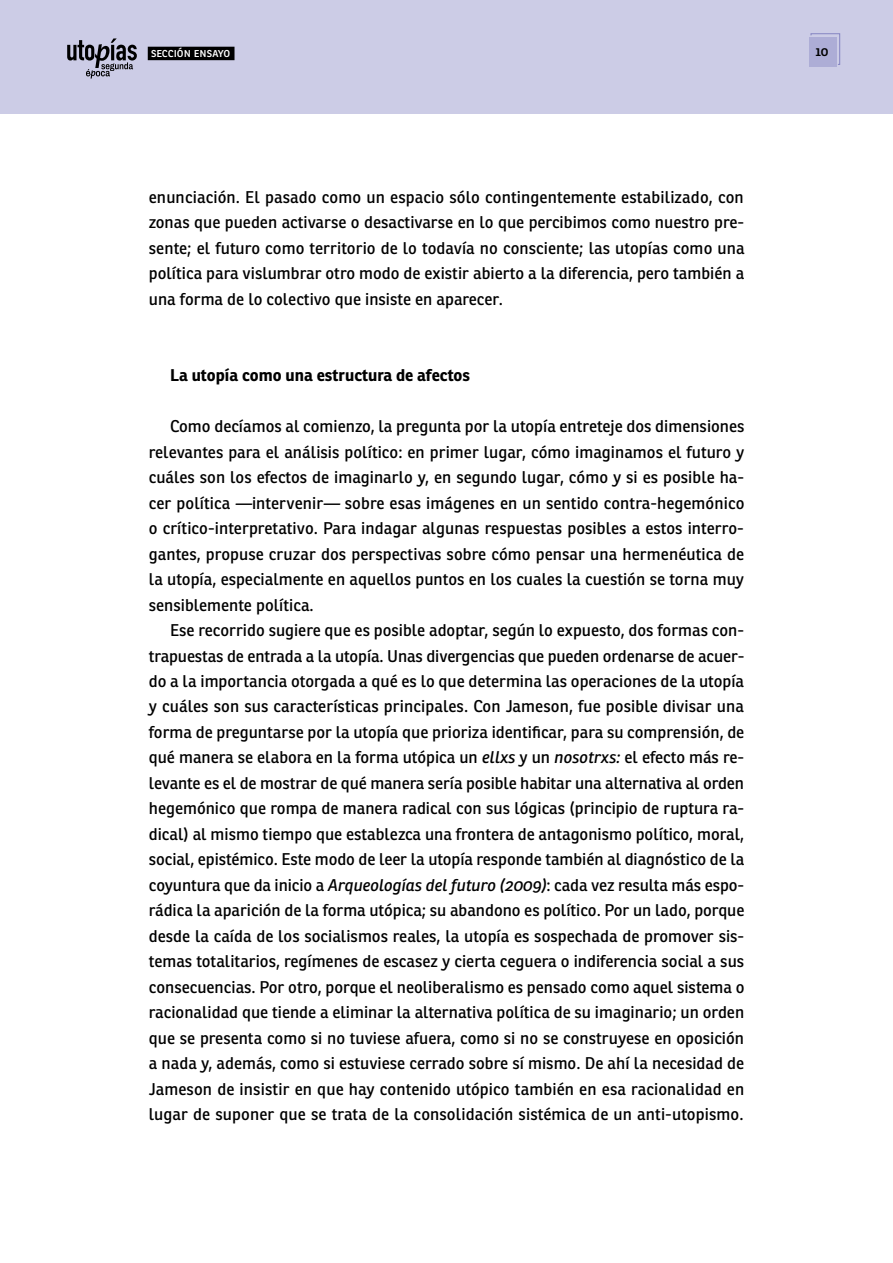
<style>
.page{position:relative;width:893px;height:1263px;background:#fff}
.page>*{position:absolute;margin:0;border:0;box-sizing:border-box;transform-origin:0 0}
.t1{font:16.5px/25.5px "Ronnia";color:#000;text-align:justify}
.t2{font:700 16.5px "Ronnia";color:#000}
.t3{font:600 13.2px "Ronnia";color:#000}
.t4{font:12px "Ronnia";color:#fff}
.s1{font-style:italic}
</style>
<div class="page">
<div style="left:0;top:0;width:893px;height:113px;background:#cccce6"></div>
<div style="left:809px;top:38px;width:27px;height:29px;background:#adadd6"></div>
<svg style="left:810px;top:33px;width:30px;height:32px"></svg>
<svg style="left:67px;top:38px;width:70px;height:41px"></svg>
<div style="left:148px;top:47px;width:86px;height:13px;background:#000"></div>
<p class="t4" style="left:151px;top:46px;width:81px">sección ensayo</p>
<p class="t3" style="left:815px;top:44px;width:15px">10</p>
<p class="t1" style="left:149px;top:184px;width:597px">enunciación. El pasado como un espacio sólo contingentemente estabilizado, con zonas que pueden activarse o desactivarse en lo que percibimos como nuestro pre&shy;sente; el futuro como territorio de lo todavía no consciente; las utopías como una política para vislumbrar otro modo de existir abierto a la diferencia, pero también a una forma de lo colectivo que insiste en aparecer.</p>
<p class="t2" style="left:170px;top:365px;width:302px">La utopía como una estructura de afectos</p>
<p class="t1" style="left:149px;top:413px;width:597px;text-indent:21px">Como decíamos al comienzo, la pregunta por la utopía entreteje dos dimensiones relevantes para el análisis político: en primer lugar, cómo imaginamos el futuro y cuáles son los efectos de imaginarlo y, en segundo lugar, cómo y si es posible ha&shy;cer política <span class="s1">—</span>intervenir<span class="s1">—</span> sobre esas imágenes en un sentido contra-hegemónico o crítico-interpretativo. Para indagar algunas respuestas posibles a estos interro&shy;gantes, propuse cruzar dos perspectivas sobre cómo pensar una hermenéutica de la utopía, especialmente en aquellos puntos en los cuales la cuestión se torna muy sensiblemente política.</p>
<p class="t1" style="left:149px;top:617px;width:597px;text-indent:21px">Ese recorrido sugiere que es posible adoptar, según lo expuesto, dos formas con&shy;trapuestas de entrada a la utopía. Unas divergencias que pueden ordenarse de acuer&shy;do a la importancia otorgada a qué es lo que determina las operaciones de la utopía y cuáles son sus características principales. Con Jameson, fue posible divisar una forma de preguntarse por la utopía que prioriza identificar, para su comprensión, de qué manera se elabora en la forma utópica un <span class="s1">ellxs</span> y un <span class="s1">nosotrxs:</span> el efecto más re&shy;levante es el de mostrar de qué manera sería posible habitar una alternativa al orden hegemónico que rompa de manera radical con sus lógicas (principio de ruptura ra&shy;dical) al mismo tiempo que establezca una frontera de antagonismo político, moral, social, epistémico. Este modo de leer la utopía responde también al diagnóstico de la coyuntura que da inicio a <span class="s1">Arqueologías del futuro (2009)</span>: cada vez resulta más espo&shy;rádica la aparición de la forma utópica; su abandono es político. Por un lado, porque desde la caída de los socialismos reales, la utopía es sospechada de promover sis&shy;temas totalitarios, regímenes de escasez y cierta ceguera o indiferencia social a sus consecuencias. Por otro, porque el neoliberalismo es pensado como aquel sistema o racionalidad que tiende a eliminar la alternativa política de su imaginario; un orden que se presenta como si no tuviese afuera, como si no se construyese en oposición a nada y, además, como si estuviese cerrado sobre sí mismo. De ahí la necesidad de Jameson de insistir en que hay contenido utópico también en esa racionalidad en lugar de suponer que se trata de la consolidación sistémica de un anti-utopismo.</p>
</div>
